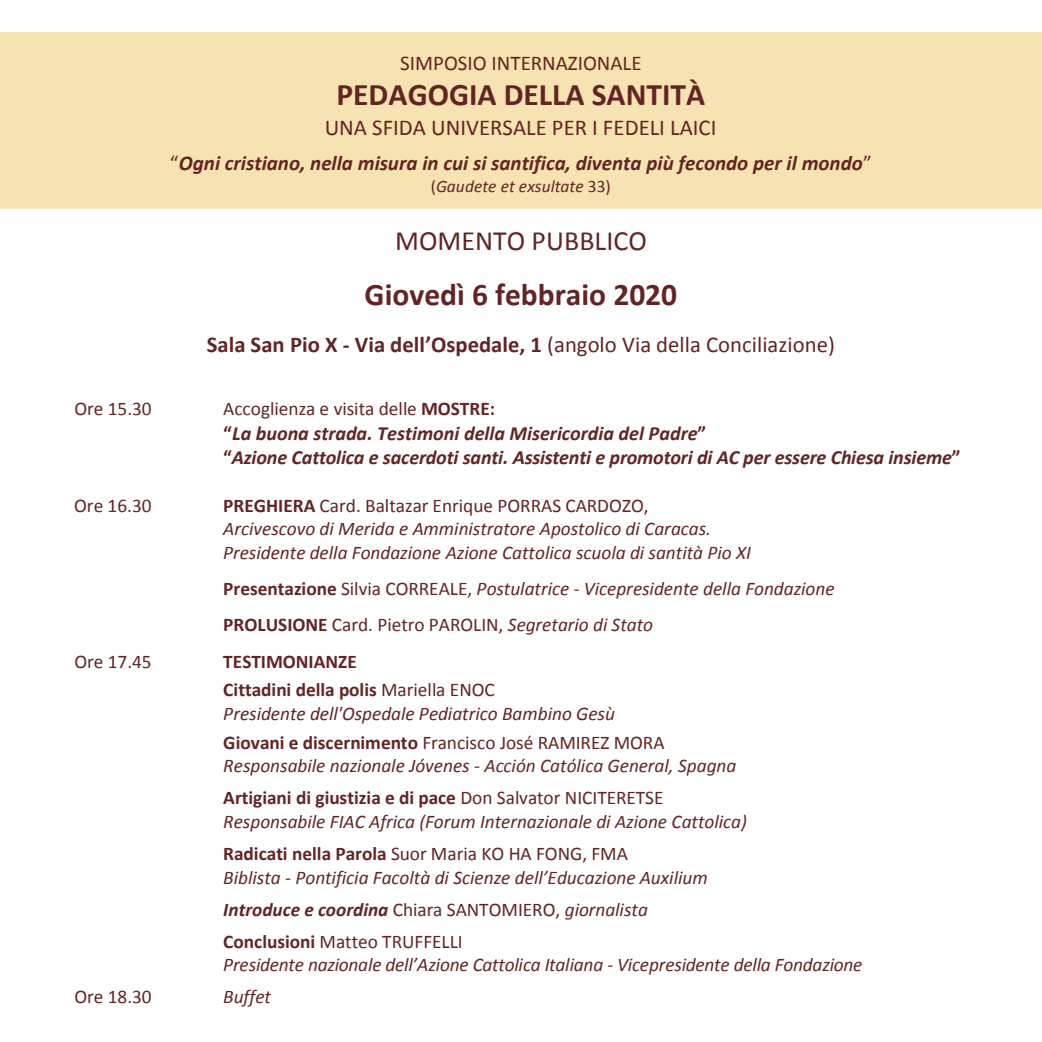
<style>
.page{position:relative;width:1042px;height:1042px;background:#fff}
.page>*{position:absolute;margin:0;border:0;box-sizing:border-box;transform-origin:0 0}
.Normale{font:700 31.5px "Calibri";color:#632423}
.Normale-2{font:28px "Calibri";color:#632423}
.Normale-3{font:700 22.75px "Calibri";color:#632423}
.Normale-4{font:22.75px "Calibri";letter-spacing:.005em;color:#632423}
.Normale-5{font:italic 700 21px "Calibri";color:#632423}
.Normale-6{font:21px "Calibri";color:#632423}
.Normale-7{font:italic 700 20.12px "Calibri";letter-spacing:-.005em;color:#632423}
.Normale-8{font:italic 19.25px "Calibri";letter-spacing:-.005em;color:#632423}
.Normale-9{font:19.25px "Calibri";color:#632423}
.Normale-10{font:700 19.25px "Calibri";color:#632423}
.Normale-11{font:italic 700 19.25px "Calibri";color:#632423}
.Normale-12{font:italic 17.5px "Calibri";letter-spacing:.005em;color:#632423}
.s1{font-weight:400;font-style:normal}
.s2{font-style:normal}
.s3{font-weight:400}
.s4{font-weight:700}
.s5{font-weight:700;font-style:normal}
.s6{font-style:italic}
</style>
<div class="page">
<p class="Normale-6" style="left:400px;top:49px;width:243px">SIMPOSIO INTERNAZIONALE</p>
<p class="Normale" style="left:336px;top:75px;width:370px">PEDAGOGIA DELLA SANTITÀ</p>
<p class="Normale-4" style="left:325px;top:113px;width:393px">UNA SFIDA UNIVERSALE PER I FEDELI LAICI</p>
<p class="Normale-5" style="left:170px;top:150px;width:703px"><span class="s1">“</span>Ogni cristiano, nella misura in cui si santifica, diventa più fecondo per il mondo<span class="s1">”</span></p>
<p class="Normale-12" style="left:431px;top:174px;width:181px"><span class="s2">(</span>Gaudete et exsultate <span class="s2">33)</span></p>
<p class="Normale-2" style="left:395px;top:223px;width:253px">MOMENTO PUBBLICO</p>
<p class="Normale" style="left:365px;top:274px;width:314px">Giovedì 6 febbraio 2020</p>
<p class="Normale-3" style="left:207px;top:330px;width:629px">Sala San Pio X - Via dell’Ospedale, 1 <span class="s3">(angolo Via della Conciliazione)</span></p>
<p class="Normale-9" style="left:74px;top:397px;width:79px">Ore 15.30</p>
<p class="Normale-9" style="left:223px;top:397px;width:273px">Accoglienza e visita delle <span class="s4">MOSTRE:</span></p>
<p class="Normale-7" style="left:223px;top:420px;width:484px"><span class="s2">“</span>La buona strada. Testimoni della Misericordia del Padre<span class="s2">”</span></p>
<p class="Normale-7" style="left:223px;top:445px;width:739px"><span class="s2">“</span>Azione Cattolica e sacerdoti santi. Assistenti e promotori di AC per essere Chiesa insieme<span class="s2">”</span></p>
<p class="Normale-9" style="left:74px;top:493px;width:79px">Ore 16.30</p>
<p class="Normale-9" style="left:223px;top:493px;width:427px"><span class="s4">PREGHIERA</span> Card. Baltazar Enrique PORRAS CARDOZO,</p>
<p class="Normale-8" style="left:223px;top:516px;width:489px">Arcivescovo di Merida e Amministratore Apostolico di Caracas.</p>
<p class="Normale-8" style="left:223px;top:539px;width:529px">Presidente della Fondazione Azione Cattolica scuola di santità Pio XI</p>
<p class="Normale-8" style="left:223px;top:575px;width:613px"><span class="s5">Presentazione</span> <span class="s2">Silvia CORREALE,</span> Postulatrice <span class="s2">-</span> Vicepresidente della Fondazione</p>
<p class="Normale-9" style="left:223px;top:612px;width:431px"><span class="s4">PROLUSIONE</span> Card. Pietro PAROLIN, <span class="s6">Segretario di Stato</span></p>
<p class="Normale-9" style="left:74px;top:649px;width:79px">Ore 17.45</p>
<p class="Normale-10" style="left:223px;top:649px;width:135px">TESTIMONIANZE</p>
<p class="Normale-10" style="left:223px;top:677px;width:273px">Cittadini della polis <span class="s3">Mariella ENOC</span></p>
<p class="Normale-8" style="left:223px;top:700px;width:393px">Presidente dell'Ospedale Pediatrico Bambino Gesù</p>
<p class="Normale-9" style="left:223px;top:730px;width:443px"><span class="s4">Giovani e discernimento</span> Francisco José RAMIREZ MORA</p>
<p class="Normale-8" style="left:223px;top:752px;width:515px">Responsabile nazionale Jóvenes - Acción Católica General, Spagna</p>
<p class="Normale-10" style="left:223px;top:786px;width:442px">Artigiani di giustizia e di pace <span class="s3">Don Salvator NICITERETSE</span></p>
<p class="Normale-8" style="left:223px;top:808px;width:525px">Responsabile FIAC Africa (Forum Internazionale di Azione Cattolica)</p>
<p class="Normale-9" style="left:223px;top:841px;width:406px"><span class="s4">Radicati nella Parola</span> Suor Maria KO HA FONG, FMA</p>
<p class="Normale-8" style="left:223px;top:864px;width:486px">Biblista - Pontificia Facoltà di Scienze dell’Educazione Auxilium</p>
<p class="Normale-11" style="left:223px;top:897px;width:426px">Introduce e coordina <span class="s1">Chiara SANTOMIERO,</span> <span class="s3">giornalista</span></p>
<p class="Normale-9" style="left:223px;top:929px;width:241px"><span class="s4">Conclusioni</span> Matteo TRUFFELLI</p>
<p class="Normale-8" style="left:223px;top:952px;width:641px">Presidente nazionale dell’Azione Cattolica Italiana <span class="s2">-</span> Vicepresidente della Fondazione</p>
<p class="Normale-9" style="left:74px;top:985px;width:79px">Ore 18.30</p>
<p class="Normale-8" style="left:223px;top:984px;width:49px">Buffet</p>
</div>
